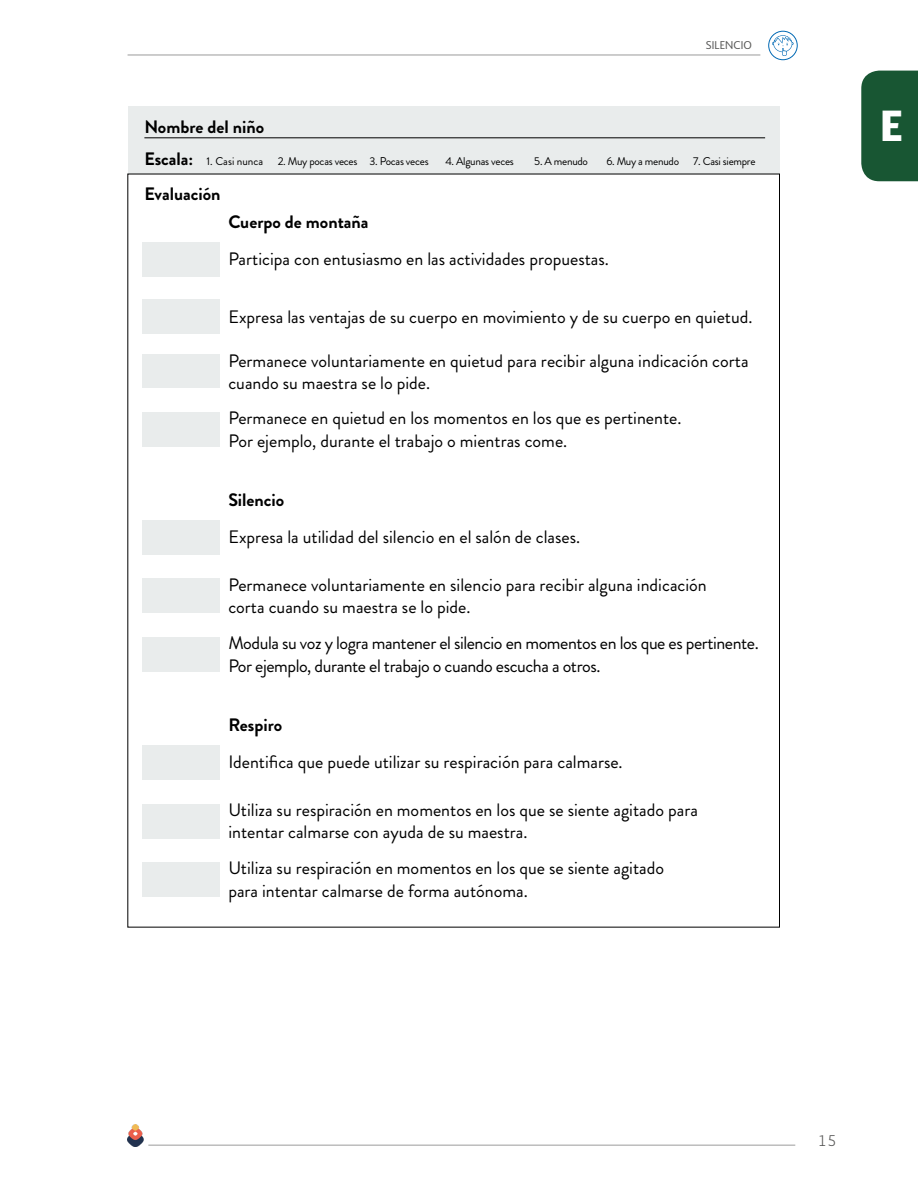
<style>
.page{position:relative;width:918px;height:1188px;background:#fff}
.page>*{position:absolute;margin:0;border:0;box-sizing:border-box;transform-origin:0 0}
.t1{font:900 40.5px "Soberana Sans";color:#fff}
.t2{font:18px/22.5px "Brandon Grotesque";color:#000}
.t3{font:18px/22.5px "Brandon Grotesque";letter-spacing:-.025em;color:#000}
.t4{font:700 18px "Brandon Grotesque";color:#000}
.t5{font:300 15px "Soberana Sans";color:#575756}
.t6{font:11.25px "Brandon Grotesque";letter-spacing:-.025em;color:#000}
.t7{font:11.25px "Brandon Grotesque";color:#000}
.t8{font:10.5px "Soberana Sans";color:#575756}
.s1{font-weight:700;font-size:18px}
</style>
<div class="page">
<hr style="left:128px;top:54px;width:632px;height:2px;background:#bcbcbc">
<svg style="left:769px;top:31px;width:28px;height:29px"></svg>
<div style="left:768px;top:31px;width:30px;height:29px;border:1px solid #0069b4;border-radius:50%"></div>
<svg style="left:772px;top:35px;width:22px;height:21px"></svg>
<div style="left:861px;top:71px;width:57px;height:110px;background:#185633"></div>
<hr style="left:148px;top:1144px;width:647px;height:2px;background:#bcbcbc">
<img style="left:128px;top:1124px;width:16px;height:23px">
<div style="left:128px;top:106px;width:652px;height:68px;background:#e9ecec"></div>
<hr style="left:144px;top:138px;width:621px;height:1px;background:#000">
<div style="left:143px;top:242px;width:77px;height:34px;background:#e9ecec"></div>
<div style="left:143px;top:300px;width:77px;height:34px;background:#e9ecec"></div>
<div style="left:143px;top:520px;width:77px;height:34px;background:#e9ecec"></div>
<div style="left:143px;top:579px;width:77px;height:34px;background:#e9ecec"></div>
<div style="left:143px;top:638px;width:77px;height:34px;background:#e9ecec"></div>
<div style="left:143px;top:745px;width:77px;height:34px;background:#e9ecec"></div>
<div style="left:143px;top:804px;width:77px;height:34px;background:#e9ecec"></div>
<div style="left:143px;top:863px;width:77px;height:34px;background:#e9ecec"></div>
<div style="left:143px;top:354px;width:77px;height:34px;background:#e9ecec"></div>
<div style="left:143px;top:413px;width:77px;height:34px;background:#e9ecec"></div>
<p class="t8" style="left:706px;top:38px;width:48px">SILENCIO</p>
<p class="t4" style="left:144px;top:115px;width:121px">Nombre del niño</p>
<p class="t7" style="left:144px;top:154px;width:120px"><span class="s1">Escala:</span> 1. Casi nunca</p>
<p class="t6" style="left:278px;top:154px;width:153px">2. Muy pocas veces 3. Pocas veces</p>
<p class="t6" style="left:445px;top:154px;width:70px">4. Algunas veces</p>
<p class="t6" style="left:534px;top:154px;width:55px">5. A menudo</p>
<p class="t6" style="left:606px;top:154px;width:151px">6. Muy a menudo 7. Casi siempre</p>
<p class="t4" style="left:144px;top:181px;width:78px">Evaluación</p>
<p class="t4" style="left:228px;top:210px;width:142px">Cuerpo de montaña</p>
<p class="t2" style="left:228px;top:248px;width:382px">Participa con entusiasmo en las actividades propuestas.</p>
<p class="t2" style="left:228px;top:306px;width:526px">Expresa las ventajas de su cuerpo en movimiento y de su cuerpo en quietud.</p>
<p class="t2" style="left:228px;top:350px;width:522px">Permanece voluntariamente en quietud para recibir alguna indicación corta cuando su maestra se lo pide.</p>
<p class="t2" style="left:228px;top:407px;width:455px">Permanece en quietud en los momentos en los que es pertinente.<br>Por ejemplo, durante el trabajo o mientras come.</p>
<p class="t4" style="left:228px;top:487px;width:58px">Silencio</p>
<p class="t2" style="left:228px;top:526px;width:353px">Expresa la utilidad del silencio en el salón de clases.</p>
<p class="t2" style="left:228px;top:573px;width:480px">Permanece voluntariamente en silencio para recibir alguna indicación corta cuando su maestra se lo pide.</p>
<p class="t3" style="left:228px;top:632px;width:532px">Modula su voz y logra mantener el silencio en momentos en los que es pertinente.<br>Por ejemplo, durante el trabajo o cuando escucha a otros.</p>
<p class="t4" style="left:228px;top:713px;width:55px">Respiro</p>
<p class="t2" style="left:228px;top:751px;width:396px">Identifica que puede utilizar su respiración para calmarse.</p>
<p class="t2" style="left:228px;top:798px;width:471px">Utiliza su respiración en momentos en los que se siente agitado para intentar calmarse con ayuda de su maestra.</p>
<p class="t2" style="left:228px;top:857px;width:437px">Utiliza su respiración en momentos en los que se siente agitado para intentar calmarse de forma autónoma.</p>
<h1 class="t1" style="left:880px;top:98px;width:24px">E</h1>
<p class="t5" style="left:818px;top:1130px;width:21px">15</p>
</div>
